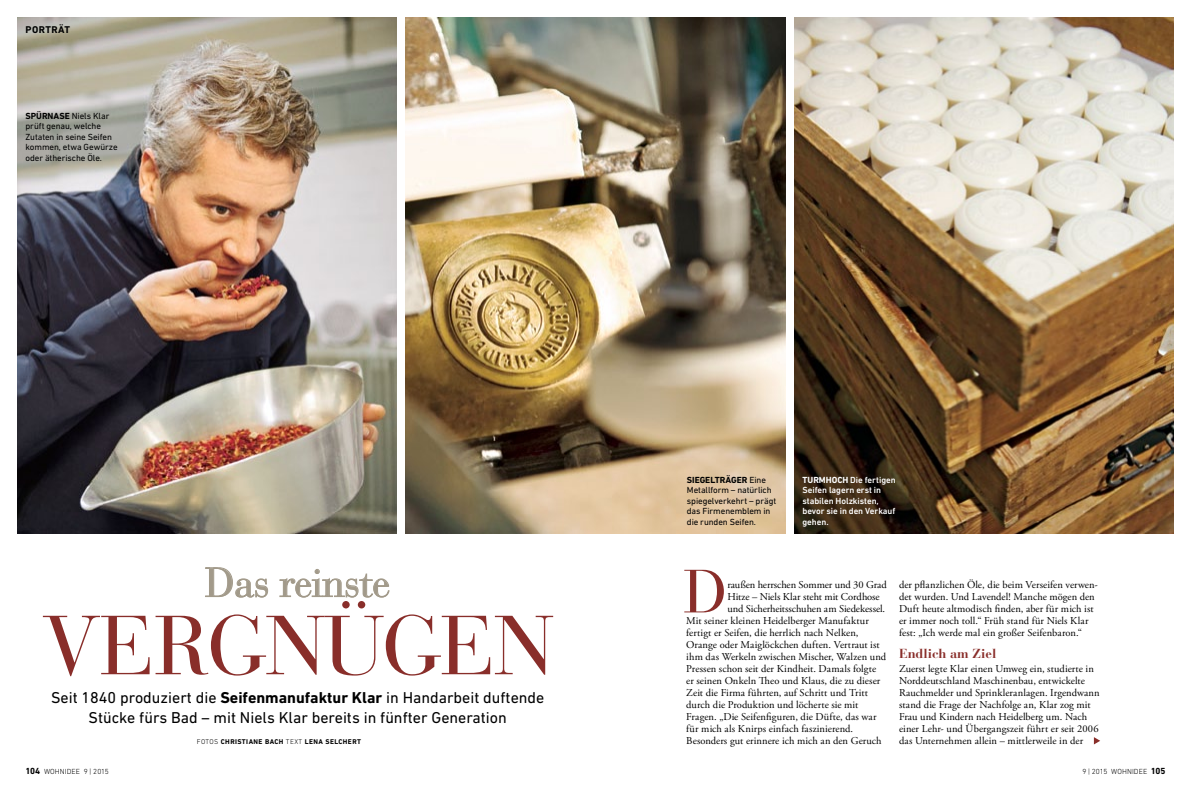
<style>
.page{position:relative;width:1191px;height:794px;background:#fff}
.page>*{position:absolute;margin:0;border:0;box-sizing:border-box;transform-origin:0 0}
.t1{font:83px "Bauer Bodoni Std";letter-spacing:-.02em;color:#892e2a}
.t2{font:60.5px "Bauer Bodoni Std";color:#892e2a}
.t3{font:41px "Bauer Bodoni Std";letter-spacing:-.02em;color:#a29a8a}
.t4{font:16px/20px "DIN Next LT Pro";color:#000;text-align:center}
.t5{font:700 13px "Bauer Bodoni Std";color:#892e2a}
.t6{font:10.5px/12px "Adobe Garamond Pro";letter-spacing:.005em;color:#000}
.t7{font:700 10px "DIN Next LT Pro";letter-spacing:.045em;color:#000}
.t8{font:9px/10.5px "DIN Next LT Pro";letter-spacing:-.01em;color:#000}
.t9{font:500 9px/10.5px "DIN Next LT Pro";letter-spacing:-.005em;color:#fff}
.t10{font:300 7.5px "DIN Next LT Pro";letter-spacing:.01em;color:#000}
.t11{font:700 7px "DIN Next LT Pro";letter-spacing:.06em;color:#000}
.s1{font-weight:700}
.s2{font-weight:300}
.s3{font-weight:700;font-size:9px}
</style>
<div class="page">
<img style="left:405px;top:17px;width:380px;height:516px">
<img style="left:794px;top:17px;width:380px;height:516px">
<img style="left:17px;top:17px;width:380px;height:516px">
<svg style="left:205px;top:567px;width:63px;height:30px"></svg>
<svg style="left:279px;top:569px;width:110px;height:28px"></svg>
<svg style="left:1094px;top:737px;width:6px;height:7px"></svg>
<p class="t7" style="left:26px;top:24px;width:46px">PORTRÄT</p>
<p class="t8" style="left:26px;top:110px;width:94px"><span class="s1">SPÜRNASE</span> Niels Klar prüft genau, welche<br>Zutaten in seine Seifen kommen, etwa Gewürze oder ätherische Öle.</p>
<h3 class="t3" style="left:205px;top:558px;width:186px">Das reinste</h3>
<h1 class="t1" style="left:41px;top:596px;width:514px">Vergnügen</h1>
<h3 class="t4" style="left:51px;top:687px;width:495px">Seit 1840 produziert die <span class="s1">SEIFENMANUFAKTUR KLAR</span> in Handarbeit duftende<br>Stücke fürs Bad – mit Niels Klar bereits in fünfter Generation</h3>
<p class="t11" style="left:197px;top:738px;width:166px"><span class="s2">FOTOS</span> CHRISTIANE BACH <span class="s2">TEXT</span> LENA SELCHERT</p>
<p class="t8" style="left:687px;top:474px;width:91px"><span class="s1">SIEGELTRÄGER</span> Eine<br>Metallform – natürlich spiegelverkehrt – prägt das Firmenemblem in die runden Seifen.</p>
<p class="t9" style="left:802px;top:474px;width:95px"><span class="s1">TURMHOCH</span> Die fertigen<br>Seifen lagern erst in stabilen Holzkisten, bevor sie in den Verkauf gehen.</p>
<h2 class="t2" style="left:683px;top:555px;width:45px">D</h2>
<p class="t6" style="left:727px;top:579px;width:161px">raußen herrschen Sommer und 30 Grad</p>
<p class="t6" style="left:727px;top:591px;width:154px">Hitze – Niels Klar steht mit Cordhose</p>
<p class="t6" style="left:727px;top:603px;width:159px">und Sicherheitsschuhen am Siedekessel.</p>
<p class="t6" style="left:686px;top:615px;width:184px">Mit seiner kleinen Heidelberger Manufaktur</p>
<p class="t6" style="left:686px;top:627px;width:174px">fertigt er Seifen, die herrlich nach Nelken,</p>
<p class="t6" style="left:686px;top:639px;width:195px">Orange oder Maiglöckchen duften. Vertraut ist</p>
<p class="t6" style="left:686px;top:651px;width:201px">ihm das Werkeln zwischen Mischer, Walzen und</p>
<p class="t6" style="left:686px;top:663px;width:191px">Pressen schon seit der Kindheit. Damals folgte</p>
<p class="t6" style="left:686px;top:675px;width:196px">er seinen Onkeln Theo und Klaus, die zu dieser</p>
<p class="t6" style="left:686px;top:687px;width:183px">Zeit die Firma führten, auf Schritt und Tritt</p>
<p class="t6" style="left:686px;top:699px;width:174px">durch die Produktion und löcherte sie mit</p>
<p class="t6" style="left:686px;top:711px;width:192px">Fragen. „Die Seifenfiguren, die Düfte, das war</p>
<p class="t6" style="left:686px;top:723px;width:168px">für mich als Knirps einfach faszinierend.</p>
<p class="t6" style="left:686px;top:735px;width:197px">Besonders gut erinnere ich mich an den Geruch</p>
<p class="t6" style="left:899px;top:579px;width:200px">der pflanzlichen Öle, die beim Verseifen verwen&shy;det wurden. Und Lavendel! Manche mögen den Duft heute altmodisch finden, aber für mich ist er immer noch toll.“ Früh stand für Niels Klar fest: „Ich werde mal ein großer Seifenbaron.“</p>
<p class="t5" style="left:899px;top:646px;width:99px">Endlich am Ziel</p>
<p class="t6" style="left:899px;top:663px;width:202px">Zuerst legte Klar einen Umweg ein, studierte in Norddeutschland Maschinenbau, entwickelte Rauchmelder und Sprinkleranlagen. Irgendwann stand die Frage der Nachfolge an, Klar zog mit Frau und Kindern nach Heidelberg um. Nach einer Lehr- und Übergangszeit führt er seit 2006 das Unternehmen allein – mittlerweile in der</p>
<p class="t10" style="left:26px;top:767px;width:85px"><span class="s3">104</span> WOHNIDEE 9 | 2015</p>
<p class="t10" style="left:1082px;top:767px;width:85px">9 | 2015 WOHNIDEE <span class="s3">105</span></p>
</div>
